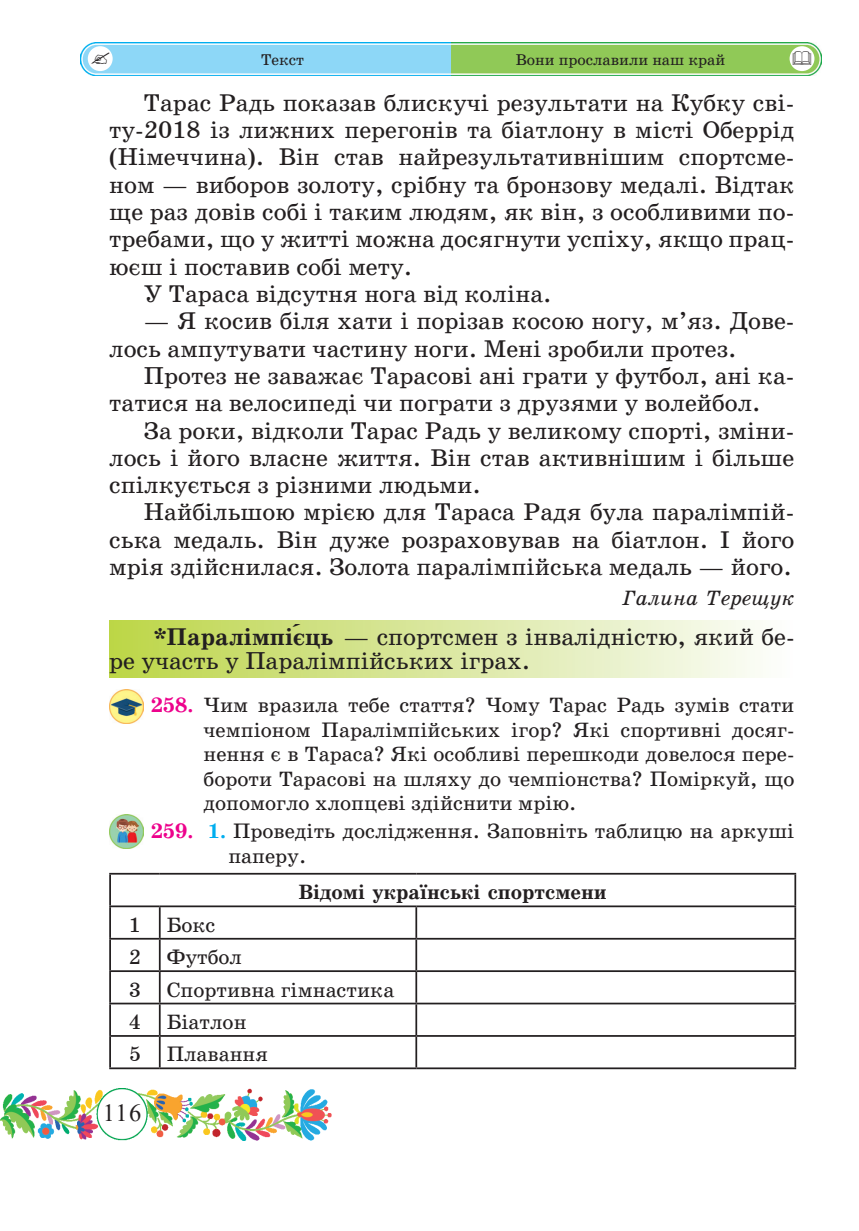
<style>
.page{position:relative;width:859px;height:1231px;background:#fff}
.page>*{position:absolute;margin:0;border:0;box-sizing:border-box;transform-origin:0 0}
.t1{font:24.5px/27.3px "School Book AC";color:#231f20}
.t2{font:24.5px "Times New Roman";color:#231f20}
.t3{font:21px/24.5px "School Book AC";color:#231f20}
.t4{font:700 21px "School Book AC";color:#231f20}
.t5{font:italic 21px "School Book AC";color:#231f20}
.t6{font:15.75px "School Book AC";color:#231f20}
.s1{font-weight:700}
.s2{font-weight:700;color:#ed028c}
.s3{font-weight:700;color:#00aeef}
</style>
<div class="page">
<img style="left:0;top:1088px;width:331px;height:51px">
<img style="left:80px;top:42px;width:741px;height:34px">
<div style="left:88px;top:46px;width:25px;height:25px;background:#fff;border-radius:50%"></div>
<div style="left:789px;top:46px;width:25px;height:25px;background:#fff;border-radius:50%"></div>
<img style="left:109px;top:689px;width:34px;height:34px">
<img style="left:109px;top:814px;width:34px;height:34px">
<hr style="left:109px;top:905px;width:51px;height:2px;background:#231f20">
<hr style="left:160px;top:905px;width:256px;height:2px;background:#231f20">
<hr style="left:159px;top:907px;width:1px;height:30px;background:#231f20">
<hr style="left:416px;top:905px;width:379px;height:2px;background:#231f20">
<hr style="left:415px;top:907px;width:2px;height:30px;background:#231f20">
<hr style="left:109px;top:937px;width:51px;height:2px;background:#231f20">
<hr style="left:160px;top:937px;width:256px;height:2px;background:#231f20">
<hr style="left:159px;top:939px;width:1px;height:31px;background:#231f20">
<hr style="left:416px;top:937px;width:379px;height:2px;background:#231f20">
<hr style="left:415px;top:939px;width:2px;height:31px;background:#231f20">
<hr style="left:109px;top:970px;width:51px;height:1px;background:#231f20">
<hr style="left:160px;top:970px;width:256px;height:1px;background:#231f20">
<hr style="left:159px;top:971px;width:1px;height:31px;background:#231f20">
<hr style="left:416px;top:970px;width:379px;height:1px;background:#231f20">
<hr style="left:415px;top:971px;width:2px;height:31px;background:#231f20">
<hr style="left:109px;top:1002px;width:51px;height:2px;background:#231f20">
<hr style="left:160px;top:1002px;width:256px;height:2px;background:#231f20">
<hr style="left:159px;top:1004px;width:1px;height:30px;background:#231f20">
<hr style="left:416px;top:1002px;width:379px;height:2px;background:#231f20">
<hr style="left:415px;top:1004px;width:2px;height:30px;background:#231f20">
<hr style="left:109px;top:1034px;width:51px;height:2px;background:#231f20">
<hr style="left:160px;top:1034px;width:256px;height:2px;background:#231f20">
<hr style="left:159px;top:1036px;width:1px;height:31px;background:#231f20">
<hr style="left:416px;top:1034px;width:379px;height:2px;background:#231f20">
<hr style="left:415px;top:1036px;width:2px;height:31px;background:#231f20">
<hr style="left:109px;top:872px;width:51px;height:2px;background:#231f20">
<hr style="left:109px;top:874px;width:2px;height:31px;background:#231f20">
<hr style="left:160px;top:872px;width:256px;height:2px;background:#231f20">
<hr style="left:416px;top:872px;width:379px;height:2px;background:#231f20">
<hr style="left:794px;top:874px;width:1px;height:31px;background:#231f20">
<hr style="left:109px;top:907px;width:2px;height:30px;background:#231f20">
<hr style="left:794px;top:907px;width:1px;height:30px;background:#231f20">
<hr style="left:109px;top:939px;width:2px;height:31px;background:#231f20">
<hr style="left:794px;top:939px;width:1px;height:31px;background:#231f20">
<hr style="left:109px;top:971px;width:2px;height:31px;background:#231f20">
<hr style="left:794px;top:971px;width:1px;height:31px;background:#231f20">
<hr style="left:109px;top:1004px;width:2px;height:30px;background:#231f20">
<hr style="left:794px;top:1004px;width:1px;height:30px;background:#231f20">
<hr style="left:109px;top:1036px;width:2px;height:31px;background:#231f20">
<hr style="left:794px;top:1036px;width:1px;height:31px;background:#231f20">
<hr style="left:109px;top:1067px;width:51px;height:2px;background:#231f20">
<hr style="left:160px;top:1067px;width:256px;height:2px;background:#231f20">
<hr style="left:416px;top:1067px;width:379px;height:2px;background:#231f20">
<img style="left:109px;top:620px;width:652px;height:57px">
<p class="t6" style="left:261px;top:51px;width:45px">Текст</p>
<p class="t6" style="left:515px;top:51px;width:211px">Вони прославили наш край</p>
<p class="t1" style="left:144px;top:89px;width:651px">Тарас Радь показав блискучі результати на Кубку сві-</p>
<p class="t1" style="left:109px;top:116px;width:686px">ту-2018 із лижних перегонів та біатлону в місті Оберрід</p>
<p class="t1" style="left:109px;top:144px;width:686px">(Німеччина). Він став найрезультативнішим спортсме-</p>
<p class="t1" style="left:109px;top:171px;width:686px">ном — виборов золоту, срібну та бронзову медалі. Відтак</p>
<p class="t1" style="left:109px;top:198px;width:686px">ще раз довів собі і таким людям, як він, з особливими по-</p>
<p class="t1" style="left:109px;top:226px;width:686px">требами, що у житті можна досягнути успіху, якщо прац-</p>
<p class="t1" style="left:109px;top:253px;width:304px">юєш і поставив собі мету.</p>
<p class="t1" style="left:144px;top:280px;width:409px">У Тараса відсутня нога від коліна.</p>
<p class="t1" style="left:109px;top:307px;width:686px;text-indent:35px">— Я косив біля хати і порізав косою ногу, м’яз. Дове&shy;лось ампутувати частину ноги. Мені зробили протез.</p>
<p class="t1" style="left:109px;top:362px;width:686px;text-indent:35px">Протез не заважає Тарасові ані грати у футбол, ані ка&shy;татися на велосипеді чи пограти з друзями у волейбол.</p>
<p class="t1" style="left:109px;top:417px;width:686px;text-align:justify;text-indent:35px">За роки, відколи Тарас Радь у великому спорті, зміни&shy;лось і його власне життя. Він став активнішим і більше спілкується з різними людьми.</p>
<p class="t1" style="left:109px;top:498px;width:686px;text-align:justify;text-indent:35px">Найбільшою мрією для Тараса Радя була паралімпій&shy;ська медаль. Він дуже розраховував на біатлон. І його мрія здійснилася. Золота паралімпійська медаль — його.</p>
<p class="t5" style="left:622px;top:585px;width:173px">Галина Терещук</p>
<p class="t1" style="left:109px;top:624px;width:687px;line-height:24.5px;text-indent:45px"><span class="s1">*Паралімп˜ієць</span> — спортсмен з інвалідністю, який бе&shy;ре участь у Паралімпійських іграх.</p>
<p class="t3" style="left:203px;top:693px;width:592px;text-align:justify;text-indent:-53px"><span class="s2">258.</span> Чим вразила тебе стаття? Чому Тарас Радь зумів стати чемпіоном Паралімпійських ігор? Які спортивні досяг&shy;нення є в Тараса? Які особливі перешкоди довелося пере&shy;бороти Тарасові на шляху до чемпіонства? Поміркуй, що допомогло хлопцеві здійснити мрію.</p>
<p class="t3" style="left:228px;top:819px;width:567px;text-indent:-78px"><span class="s2">259.</span> <span class="s3">1.</span> Проведіть дослідження. Заповніть таблицю на аркуші паперу.</p>
<p class="t4" style="left:298px;top:880px;width:310px">Відомі українські спортсмени</p>
<p class="t3" style="left:129px;top:908px;width:267px;line-height:32.4px">1 Бокс<br>2 Футбол<br>3 Спортивна гімнастика<br>4 Біатлон<br>5 Плавання</p>
<p class="t2" style="left:103px;top:1095px;width:40px">116</p>
</div>
